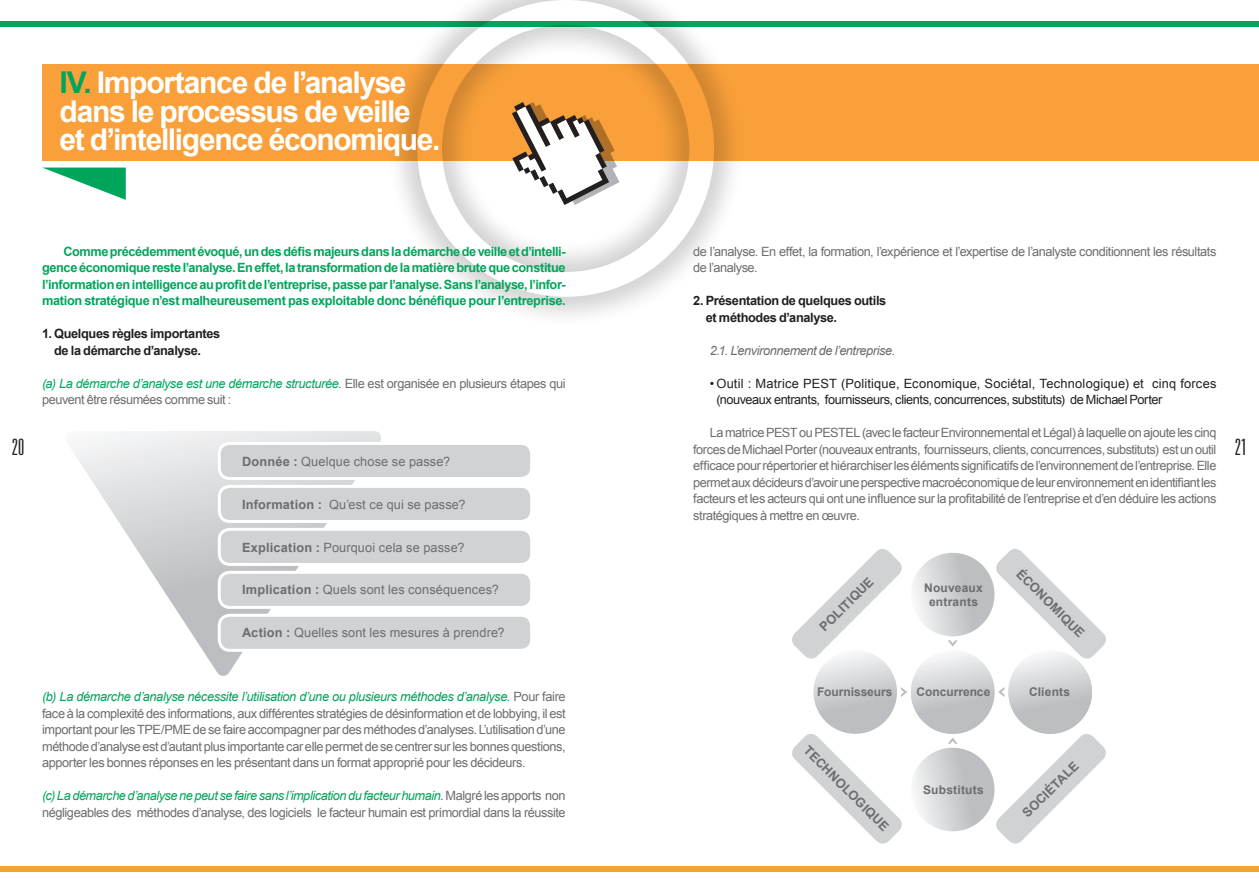
<style>
.page{position:relative;width:1259px;height:893px;background:#fff}
.page>*{position:absolute;margin:0;border:0;box-sizing:border-box;transform-origin:0 0}
.t1{font:700 30px/28.5px "Arial";letter-spacing:-.045em;color:#fff}
.t2{font:300 ultra-condensed 22.5px "Univers";color:#231f20}
.t3{font:12.75px/16.5px "Arial";letter-spacing:-.03em;color:#6c6d70}
.t4{font:700 12.75px/16.5px "Arial";letter-spacing:-.025em;color:#00a55c;text-align:justify}
.t5{font:12.75px "Arial";letter-spacing:.01em;color:#6c6d70}
.t6{font:12.75px/16.5px "Arial";letter-spacing:-.02em;color:#231f20}
.t7{font:700 12.75px/16.5px "Arial";letter-spacing:-.025em;color:#231f20;text-align:center}
.t8{font:700 12.75px "Arial";color:#6c6d70}
.t9{font:italic 12.75px "Arial";letter-spacing:-.035em;color:#6c6d70}
.t10{font:700 12px/13.5px "Arial";letter-spacing:.015em;color:#6c6d70;text-align:center}
.s1{color:#00a55c}
.s2{font-style:italic;color:#00a55c}
.s3{font-weight:700}
</style>
<div class="page">
<div style="left:0;top:21px;width:1259px;height:6px;background:#00a55c"></div>
<div style="left:0;top:866px;width:1259px;height:6px;background:#f9a03a"></div>
<div style="left:385px;top:0;width:361px;height:329px;background:#231f20;opacity:.2"></div>
<svg style="left:417px;top:0;width:297px;height:297px"></svg>
<div style="left:42px;top:64px;width:1217px;height:97px;background:#f9a03a"></div>
<svg style="left:43px;top:168px;width:83px;height:32px"></svg>
<svg style="left:71px;top:431px;width:310px;height:245px"></svg>
<div style="left:219px;top:443px;width:312px;height:35px;background:#d1d2d4;border-radius:11px"></div>
<div style="left:218px;top:442px;width:315px;height:38px;border:3px solid #fff;border-radius:11px"></div>
<div style="left:219px;top:486px;width:312px;height:35px;background:#d1d2d4;border-radius:11px"></div>
<div style="left:218px;top:485px;width:315px;height:38px;border:3px solid #fff;border-radius:11px"></div>
<div style="left:219px;top:529px;width:312px;height:35px;background:#d1d2d4;border-radius:11px"></div>
<div style="left:218px;top:528px;width:315px;height:38px;border:3px solid #fff;border-radius:11px"></div>
<div style="left:219px;top:572px;width:312px;height:35px;background:#d1d2d4;border-radius:11px"></div>
<div style="left:218px;top:571px;width:315px;height:38px;border:3px solid #fff;border-radius:11px"></div>
<div style="left:219px;top:615px;width:312px;height:35px;background:#d1d2d4;border-radius:11px"></div>
<div style="left:218px;top:614px;width:315px;height:38px;border:3px solid #fff;border-radius:11px"></div>
<div style="left:911px;top:650px;width:83px;height:84px;background:linear-gradient(to bottom,#f1f2f3,#b2b3b6);border-radius:42px"></div>
<svg style="left:1008px;top:650px;width:84px;height:84px;background:#cccdcf"></svg>
<svg style="left:813px;top:650px;width:84px;height:84px;background:#cccdcf"></svg>
<div style="left:911px;top:553px;width:83px;height:83px;background:linear-gradient(to right,#f2f2f3,#afb0b3);border-radius:42px"></div>
<div style="left:911px;top:748px;width:83px;height:83px;background:linear-gradient(to right,#f2f2f3,#afb0b3);border-radius:42px"></div>
<svg style="left:948px;top:640px;width:9px;height:7px"></svg>
<svg style="left:901px;top:687px;width:6px;height:10px"></svg>
<svg style="left:948px;top:737px;width:9px;height:7px"></svg>
<svg style="left:998px;top:687px;width:6px;height:10px"></svg>
<svg style="left:792px;top:549px;width:110px;height:115px"></svg>
<svg style="left:792px;top:728px;width:110px;height:116px"></svg>
<svg style="left:990px;top:549px;width:116px;height:115px"></svg>
<svg style="left:990px;top:728px;width:116px;height:116px"></svg>
<svg style="left:512px;top:102px;width:107px;height:103px"></svg>
<h1 class="t1" style="left:60px;top:69px;width:382px"><span class="s1">IV.</span> Importance de l’analyse dans le processus de veille et d’intelligence économique.</h1>
<p class="t4" style="left:42px;top:244px;width:525px;text-indent:21px">Comme précédemment évoqué, un des défis majeurs dans la démarche de veille et d’intelli&shy;gence économique reste l’analyse. En effet, la transformation de la matière brute que constitue l’information en intelligence au profit de l’entreprise, passe par l’analyse. Sans l’analyse, l’infor&shy;mation stratégique n’est malheureusement pas exploitable donc bénéfique pour l’entreprise.</p>
<p class="t7" style="left:42px;top:326px;width:180px">1. Quelques règles importantes de la démarche d’analyse.</p>
<p class="t3" style="left:42px;top:375px;width:525px"><span class="s2">(a) La démarche d’analyse est une démarche structurée.</span> Elle est organisée en plusieurs étapes qui peuvent être résumées comme suit :</p>
<p class="t3" style="left:693px;top:243px;width:524px">de l’analyse. En effet, la formation, l’expérience et l’expertise de l’analyste conditionnent les résultats de l’analyse.</p>
<p class="t7" style="left:706px;top:293px;width:182px;text-align:left;text-indent:-13px">2. Présentation de quelques outils et méthodes d’analyse.</p>
<p class="t9" style="left:710px;top:342px;width:187px">2.1. L’environnement de l’entreprise.</p>
<p class="t6" style="left:716px;top:375px;width:501px;text-indent:-7px">• Outil : Matrice PEST (Politique, Economique, Sociétal, Technologique) et cinq forces (nouveaux entrants, fournisseurs, clients, concurrences, substituts) de Michael Porter</p>
<p class="t3" style="left:693px;top:425px;width:525px;text-align:justify;text-indent:16px">La matrice PEST ou PESTEL (avec le facteur Environnemental et Légal) à laquelle on ajoute les cinq forces de Michael Porter (nouveaux entrants, fournisseurs, clients, concurrences, substituts) est un outil efficace pour répertorier et hiérarchiser les éléments significatifs de l’environnement de l’entreprise. Elle permet aux décideurs d’avoir une perspective macroéconomique de leur environnement en identifiant les facteurs et les acteurs qui ont une influence sur la profitabilité de l’entreprise et d’en déduire les actions stratégiques à mettre en œuvre.</p>
<h2 class="t2" style="left:12px;top:436px;width:14px">20</h2>
<h2 class="t2" style="left:1234px;top:436px;width:14px">21</h2>
<p class="t5" style="left:242px;top:453px;width:210px"><span class="s3">Donnée :</span> Quelque chose se passe?</p>
<p class="t5" style="left:242px;top:496px;width:225px"><span class="s3">Information :</span> Qu’est ce qui se passe?</p>
<p class="t5" style="left:242px;top:539px;width:224px"><span class="s3">Explication :</span> Pourquoi cela se passe?</p>
<p class="t5" style="left:242px;top:582px;width:258px"><span class="s3">Implication :</span> Quels sont les conséquences?</p>
<p class="t5" style="left:242px;top:625px;width:264px"><span class="s3">Action :</span> Quelles sont les mesures à prendre?</p>
<p class="t8" style="left:1024px;top:566px;width:29px;rotate:45deg">ÉCONO</p>
<p class="t8" style="left:816px;top:623px;width:72px;rotate:-45deg">POL ITIQUE</p>
<p class="t10" style="left:924px;top:582px;width:60px">Nouveaux entrants</p>
<p class="t8" style="left:1058px;top:599px;width:44px;rotate:45deg">MIQUE</p>
<p class="t3" style="left:42px;top:689px;width:525px;text-align:justify"><span class="s2">(b) La démarche d’analyse nécessite l’utilisation d’une ou plusieurs méthodes d’analyse.</span> Pour faire face à la complexité des informations, aux différentes stratégies de désinformation et de lobbying, il est important pour les TPE/PME de se faire accompagner par des méthodes d’analyses. L’utilisation d’une méthode d’analyse est d’autant plus importante car elle permet de se centrer sur les bonnes questions, apporter les bonnes réponses en les présentant dans un format approprié pour les décideurs.</p>
<p class="t3" style="left:42px;top:788px;width:525px"><span class="s2">(c) La démarche d’analyse ne peut se faire sans l’implication du facteur humain.</span> Malgré les apports non négligeables des méthodes d’analyse, des logiciels le facteur humain est primordial dans la réussite</p>
<p class="t10" style="left:817px;top:685px;width:77px">Fournisseurs</p>
<p class="t10" style="left:1029px;top:685px;width:43px">Clients</p>
<p class="t10" style="left:916px;top:685px;width:75px">Concurrence</p>
<p class="t8" style="left:812px;top:742px;width:47px;rotate:45deg">TECHNOLO</p>
<p class="t8" style="left:863px;top:793px;width:43px;rotate:45deg">GIQUE</p>
<p class="t10" style="left:923px;top:783px;width:62px">Substituts</p>
<p class="t8" style="left:1019px;top:809px;width:67px;rotate:-45deg">SO CIÉTALE</p>
</div>
